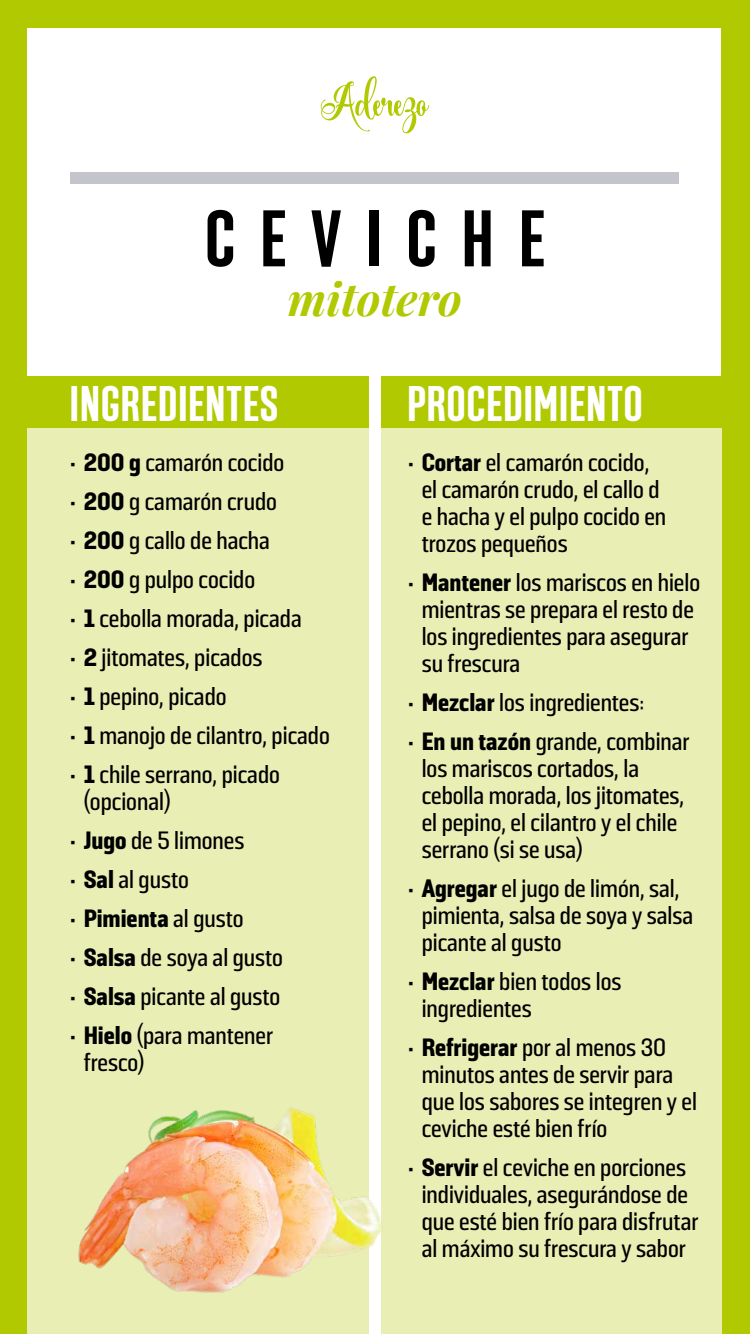
<style>
.page{position:relative;width:750px;height:1334px;background:#b1c900}
.page>*{position:absolute;margin:0;border:0;box-sizing:border-box;transform-origin:0 0}
.t1{font:700 80px "Solido Compressed";letter-spacing:.31em;color:#000}
.t2{font:700 50px "Solido Compressed";letter-spacing:.01em;color:#fff}
.t3{font:italic 700 45px "Playfair Display";color:#b1c900}
.t4{font:500 25px/27px "Solido Constricted";color:#000}
.s1{font-weight:900}
</style>
<div class="page">
<div style="left:27px;top:28px;width:693px;height:1306px;background:#fff"></div>
<div style="left:27px;top:428px;width:342px;height:906px;background:#e9eeb5"></div>
<div style="left:381px;top:428px;width:341px;height:906px;background:#e9eeb5"></div>
<div style="left:71px;top:172px;width:608px;height:12px;background:#c3c5ca"></div>
<svg style="left:321px;top:76px;width:108px;height:57px"></svg>
<div style="left:381px;top:376px;width:341px;height:52px;background:#b1c900"></div>
<div style="left:1px;top:376px;width:368px;height:52px;background:#b1c900"></div>
<img style="left:78px;top:1107px;width:305px;height:186px">
<h1 class="t1" style="left:205px;top:194px;width:342px">CEVICHE</h1>
<h3 class="t3" style="left:288px;top:263px;width:176px">mitotero</h3>
<h2 class="t2" style="left:70px;top:375px;width:210px">INGREDIENTES</h2>
<h2 class="t2" style="left:407px;top:375px;width:237px">PROCEDIMIENTO</h2>
<p class="t4" style="left:70px;top:444px;width:261px;line-height:39px"><span class="s1">· 200 g</span> camarón cocido<br><span class="s1">· 200</span> g camarón crudo<br><span class="s1">· 200</span> g callo de hacha<br><span class="s1">· 200</span> g pulpo cocido<br><span class="s1">· 1</span> cebolla morada, picada<br><span class="s1">· 2</span> jitomates, picados<br><span class="s1">· 1</span> pepino, picado<br><span class="s1">· 1</span> manojo de cilantro, picado <span class="s1">· 1</span> chile serrano, picado</p>
<p class="t4" style="left:70px;top:783px;width:214px;line-height:39px;text-indent:14px">(opcional)<br><span class="s1">· Jugo</span> de 5 limones<br><span class="s1">· Sal</span> al gusto<br><span class="s1">· Pimienta</span> al gusto<br><span class="s1">· Salsa</span> de soya al gusto <span class="s1">· Salsa</span> picante al gusto <span class="s1">· Hielo</span> (para mantener</p>
<p class="t4" style="left:84px;top:1050px;width:62px">fresco)</p>
<p class="t4" style="left:422px;top:450px;width:246px;text-indent:-14px"><span class="s1">· Cortar</span> el camarón cocido, el camarón crudo, el callo d e hacha y el pulpo cocido en trozos pequeños</p>
<p class="t4" style="left:422px;top:570px;width:280px;text-indent:-14px"><span class="s1">· Mantener</span> los mariscos en hielo mientras se prepara el resto de los ingredientes para asegurar su frescura</p>
<p class="t4" style="left:408px;top:684px;width:283px;line-height:39px"><span class="s1">· Mezclar</span> los ingredientes:<br><span class="s1">· En un tazón</span> grande, combinar</p>
<p class="t4" style="left:422px;top:756px;width:264px">los mariscos cortados, la cebolla morada, los jitomates, el pepino, el cilantro y el chile serrano (si se usa)</p>
<p class="t4" style="left:422px;top:876px;width:273px;text-indent:-14px"><span class="s1">· Agregar</span> el jugo de limón, sal, pimienta, salsa de soya y salsa picante al gusto</p>
<p class="t4" style="left:422px;top:969px;width:201px;text-indent:-14px"><span class="s1">· Mezclar</span> bien todos los ingredientes</p>
<p class="t4" style="left:422px;top:1035px;width:277px;text-indent:-14px"><span class="s1">· Refrigerar</span> por al menos 30 minutos antes de servir para que los sabores se integren y el ceviche esté bien frío</p>
<p class="t4" style="left:408px;top:1155px;width:292px;text-align:center"><span class="s1">· Servir</span> el ceviche en porciones individuales, asegurándose de que esté bien frío para disfrutar al máximo su frescura y sabor</p>
</div>
